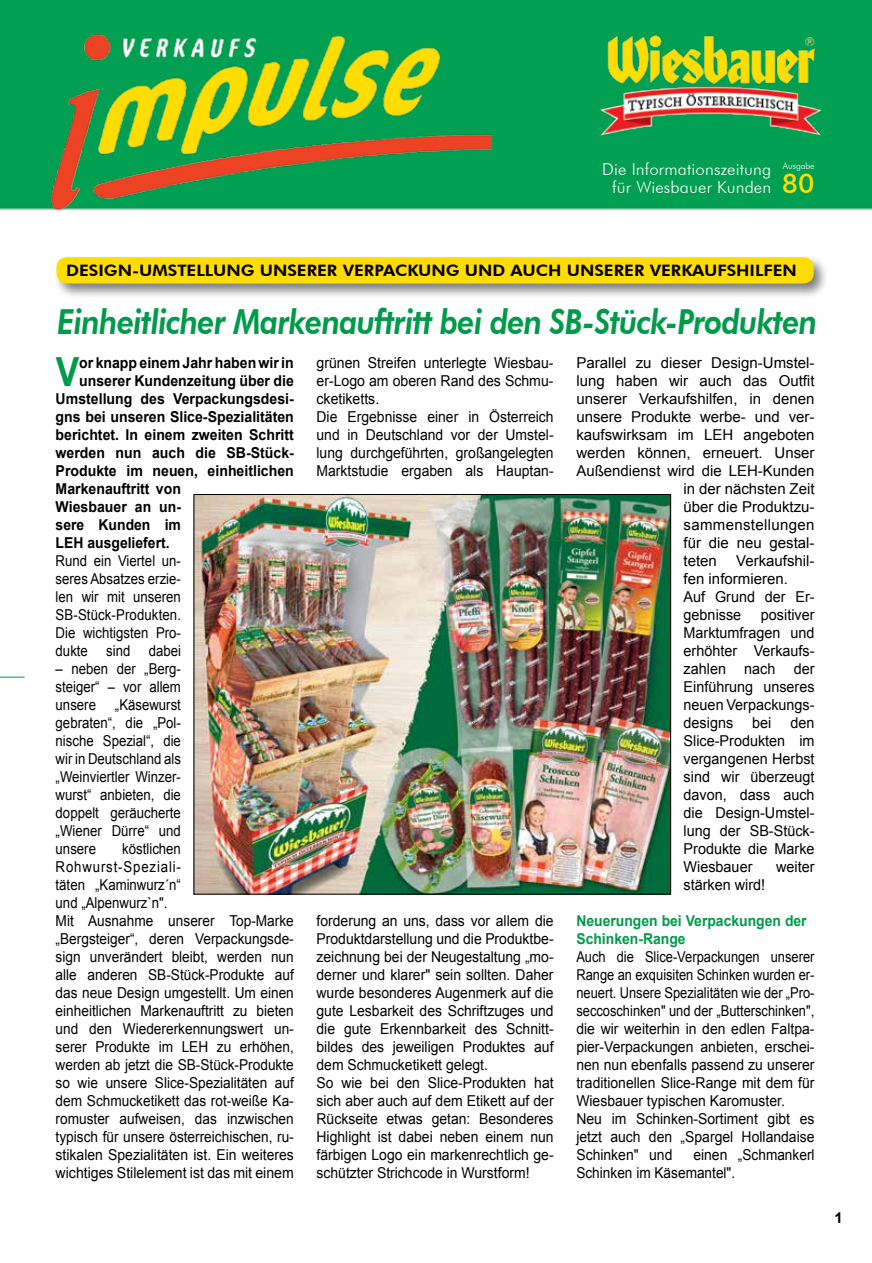
<style>
.page{position:relative;width:872px;height:1263px;background:#fff}
.page>*{position:absolute;margin:0;border:0;box-sizing:border-box;transform-origin:0 0}
.t1{font:700 40.2px "Arial";color:#009a4b;scale:.88 1}
.t2{font:italic 800 34.5px "Futura BT";letter-spacing:-.025em;color:#009a4b;scale:.88 1}
.t3{font:300 16.5px/18px "Futura BT";letter-spacing:.01em;color:#fff}
.t4{font:800 15.75px "Futura BT";color:#000;scale:1.09 1}
.t5{font:15px/18px "Arial";color:#000;text-align:justify;scale:.88 1}
.t6{font:15px/18px "Arial";color:#000;scale:.93 1}
.t7{font:15px/18px "Arial";color:#000;scale:.86 1}
.t8{font:15px/18px "Arial";color:#000}
.t9{font:15px/18px "Arial";color:#000;text-align:justify;scale:.96 1}
.t10{font:700 15px "Arial";color:#000;scale:.94 1}
.t11{font:15px/18px "Arial";color:#000;scale:.94 1}
.t12{font:700 15px/18px "Arial";color:#009a4b;scale:.93 1}
.t13{font:700 15px "Arial";color:#000;scale:.93 1}
.t14{font:15px "Arial";letter-spacing:.02em;color:#000}
.t15{font:700 15px "Arial";color:#000}
.t16{font:300 9px "Futura BT";color:#fff}
.s1{font-weight:500;font-size:27px;color:#fd0}
</style>
<div class="page">
<div style="left:0;top:0;width:872px;height:210px;background:#009f51"></div>
<img style="left:563px;top:0;width:280px;height:146px">
<img style="left:11px;top:5px;width:480px;height:206px">
<svg style="left:0;top:677px;width:25px;height:1px"></svg>
<div style="left:54px;top:255px;width:775px;height:44px;background:#000;opacity:.5"></div>
<div style="left:56px;top:257px;width:757px;height:27px;background:#fd0;border-radius:10px"></div>
<img style="left:196px;top:496px;width:473px;height:396px">
<p class="t16" style="left:783px;top:161px;width:33px">Ausgabe</p>
<p class="t3" style="left:612px;top:160px;width:204px;text-indent:-10px">Die Informationszeitung<br>für Wiesbauer Kunden <span class="s1">80</span></p>
<p class="t4" style="left:66px;top:261px;width:672px">DESIGN-UMSTELLU NG U NSERER VERPACKUNG UND AUCH U NSERER VERKAUFSHILFEN</p>
<h2 class="t2" style="left:57px;top:301px;width:865px">Einheitlicher Markenauftritt bei den SB-Stück-Produkten</h2>
<p class="t8" style="left:576px;top:354px;width:240px">Parallel zu dieser Design-Umstel-</p>
<p class="t8" style="left:576px;top:372px;width:240px">lung haben wir auch das Outfit</p>
<p class="t8" style="left:576px;top:390px;width:240px">unserer Verkaufshilfen, in denen</p>
<p class="t8" style="left:576px;top:408px;width:240px">unsere Produkte werbe- und ver-</p>
<p class="t8" style="left:576px;top:426px;width:240px">kaufswirksam im LEH angeboten</p>
<p class="t8" style="left:576px;top:444px;width:240px">werden können, erneuert. Unser</p>
<p class="t8" style="left:576px;top:462px;width:240px">Außendienst wird die LEH-Kunden</p>
<p class="t8" style="left:683px;top:480px;width:132px">in der nächsten Zeit</p>
<p class="t8" style="left:683px;top:498px;width:132px">über die Produktzu-</p>
<p class="t14" style="left:683px;top:515px;width:132px">sammenstellungen</p>
<p class="t8" style="left:683px;top:534px;width:132px">für die neu gestal-</p>
<p class="t8" style="left:683px;top:552px;width:35px">teten</p>
<p class="t11" style="left:316px;top:354px;width:254px">grünen Streifen unterlegte Wiesbau&shy;er-Logo am oberen Rand des Schmu&shy;cketiketts.<br>Die Ergebnisse einer in Österreich und in Deutschland vor der Umstel&shy;lung durchgeführten, großangelegten<br>Marktstudie ergaben als Hauptan-</p>
<h1 class="t1" style="left:56px;top:345px;width:28px">V</h1>
<p class="t10" style="left:79px;top:352px;width:230px">or knapp einem Jahr haben wir in</p>
<p class="t10" style="left:79px;top:370px;width:230px">unserer Kundenzeitung über die</p>
<p class="t10" style="left:56px;top:388px;width:255px">Umstellung des Verpackungsdesi-</p>
<p class="t10" style="left:56px;top:406px;width:255px">gns bei unseren Slice-Spezialitäten</p>
<p class="t10" style="left:56px;top:424px;width:255px">berichtet. In einem zweiten Schritt</p>
<p class="t10" style="left:56px;top:442px;width:255px">werden nun auch die SB-Stück-</p>
<p class="t10" style="left:56px;top:460px;width:255px">Produkte im neuen, einheitlichen</p>
<p class="t10" style="left:56px;top:478px;width:135px">Markenauftritt von</p>
<p class="t10" style="left:56px;top:496px;width:135px">Wiesbauer an un-</p>
<p class="t13" style="left:56px;top:514px;width:136px">sere Kunden im</p>
<p class="t13" style="left:56px;top:532px;width:124px">LEH ausgeliefert.</p>
<p class="t5" style="left:56px;top:552px;width:144px">Rund ein Viertel un&shy;seres Absatzes erzie&shy;len wir mit unseren SB-Stück-Produkten.<br>Die wichtigsten Pro&shy;dukte sind dabei</p>
<p class="t5" style="left:56px;top:660px;width:144px">– neben der „Berg&shy;steiger“ – vor allem unsere</p>
<p class="t8" style="left:683px;top:552px;width:132px;text-indent:53px">Verkaufshil&shy;fen informieren.<br>Auf Grund der Er&shy;gebnisse</p>
<p class="t9" style="left:683px;top:606px;width:138px;text-indent:77px">positiver Marktumfragen und erhöhter Verkaufs&shy;zahlen nach der Einführung unseres neuen Verpackungs&shy;designs</p>
<p class="t5" style="left:56px;top:696px;width:144px;text-indent:59px">„Käsewurst gebraten“, die „Pol&shy;nische Spezial“, die wir in Deutschland als „Weinviertler Winzer&shy;wurst“ anbieten, die doppelt geräucherte „Wiener Dürre“ und unsere</p>
<p class="t9" style="left:683px;top:714px;width:138px;text-indent:107px">den Slice-Produkten im vergangenen Herbst sind wir überzeugt davon, dass auch die Design-Umstel&shy;lung der SB-Stück-Produkte die Marke Wiesbauer</p>
<p class="t9" style="left:752px;top:714px;width:22px">bei</p>
<p class="t5" style="left:56px;top:840px;width:272px;text-align:left;text-indent:67px">köstlichen Rohwurst-Speziali-<br>täten „Kaminwurz´n“<br>und „Alpenwurz`n".<br>Mit Ausnahme unserer Top-Marke „Bergsteiger“, deren Verpackungsde&shy;sign unverändert bleibt, werden nun alle anderen SB-Stück-Produkte auf das neue Design umgestellt. Um einen einheitlichen Markenauftritt zu bieten und den Wiedererkennungswert un&shy;serer Produkte im LEH zu erhöhen, werden ab jetzt die SB-Stück-Produkte so wie unsere Slice-Spezialitäten auf dem Schmucketikett das rot-weiße Ka&shy;romuster aufweisen, das inzwischen typisch für unsere österreichischen, ru&shy;stikalen Spezialitäten ist. Ein weiteres wichtiges Stilelement ist das mit einem</p>
<p class="t9" style="left:776px;top:858px;width:42px">weiter</p>
<p class="t9" style="left:683px;top:876px;width:87px">stärken wird!</p>
<p class="t12" style="left:576px;top:912px;width:249px">Neuerungen bei Verpackungen der<br>Schinken-Range</p>
<p class="t7" style="left:576px;top:948px;width:278px">Auch die Slice-Verpackungen unserer Range an exquisiten Schinken wurden er&shy;neuert. Unsere Spezialitäten wie der „Pro&shy;seccoschinken" und der „Butterschinken", die wir weiterhin in den edlen Faltpa&shy;pier-Verpackungen anbieten, erschei&shy;nen nun ebenfalls passend zu unserer traditionellen Slice-Range mit dem für Wiesbauer typischen Karomuster.<br>Neu im Schinken-Sortiment gibt es jetzt auch den „Spargel Hollandaise Schinken" und</p>
<p class="t6" style="left:316px;top:912px;width:256px">forderung an uns, dass vor allem die Produktdarstellung und die Produktbe&shy;zeichnung bei der Neugestaltung „mo&shy;derner und klarer" sein sollten. Daher wurde besonderes Augenmerk auf die gute Lesbarkeit des Schriftzuges und die gute Erkennbarkeit des Schnitt&shy;bildes des jeweiligen Produktes auf dem Schmucketikett gelegt.<br>So wie bei den Slice-Produkten hat sich aber auch auf dem Etikett auf der Rückseite etwas getan: Besonderes Highlight ist dabei neben einem nun färbigen Logo ein markenrechtlich ge&shy;schützter Strichcode in Wurstform!</p>
<p class="t6" style="left:576px;top:1146px;width:258px;text-indent:117px">einen „Schmankerl<br>Schinken im Käsemantel".</p>
<p class="t15" style="left:834px;top:1208px;width:10px">1</p>
</div>
